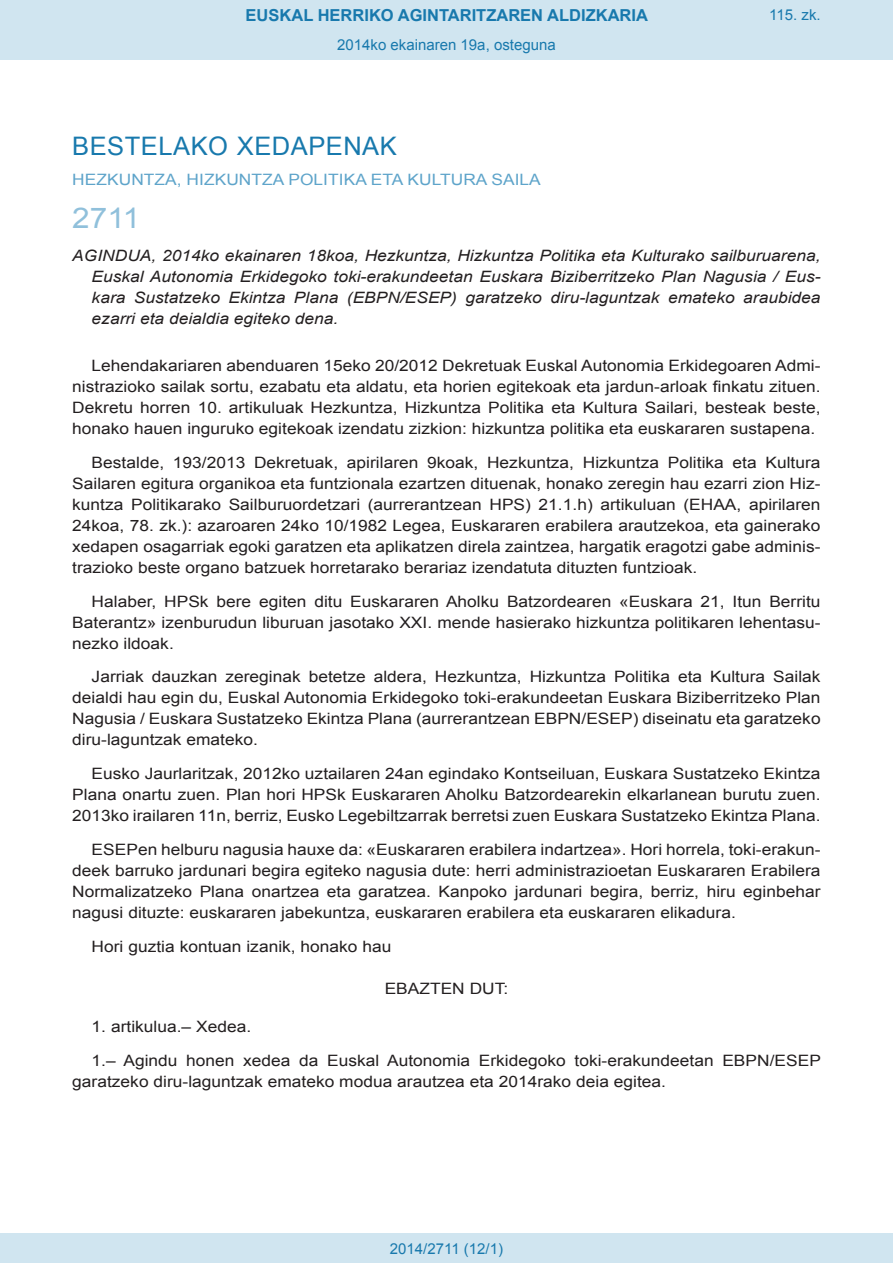
<style>
.page{position:relative;width:893px;height:1263px;background:#fff}
.page>*{position:absolute;margin:0;border:0;box-sizing:border-box;transform-origin:0 0}
.BOPVOrden{font:28.5px "Arial";color:#90c0db;scale:1.11 1}
.BOPVSeccion{font:25.5px "Arial";letter-spacing:.02em;color:#1879ad}
.t1{font:700 16.5px "Arial";color:#1879ad}
.BOPVDetalle{font:15.6px/21px "Arial";color:#231f20;text-align:justify;scale:1.11 1}
.BOPVTitulo{font:italic 15.6px/21px "Arial";color:#231f20;text-align:justify;scale:1.11 1}
.BOPVOrganismo{font:15.6px "Arial";letter-spacing:.005em;color:#5ea4ca;scale:1.11 1}
.BOPVClave{font:15.6px "Arial";color:#231f20;scale:1.11 1}
.Paginacion_Centro{font:15px "Arial";color:#1879ad}
</style>
<div class="page">
<div style="left:0;top:0;width:893px;height:60px;background:#d0e5f0"></div>
<div style="left:0;top:1233px;width:893px;height:30px;background:#d0e5f0"></div>
<p class="t1" style="left:246px;top:4px;width:404px">EUSKAL HERRIKO AGINTARITZAREN ALDIZKARIA</p>
<p class="Paginacion_Centro" style="left:337px;top:35px;width:220px">2014ko ekainaren 19a, osteguna</p>
<p class="Paginacion_Centro" style="left:769px;top:5px;width:53px">115. zk.</p>
<p class="BOPVSeccion" style="left:72px;top:129px;width:326px">BESTELAKO XEDAPENAK</p>
<p class="BOPVOrganismo" style="left:72px;top:169px;width:424px">HEZKUNTZA, HIZKUNTZA POLITIKA ETA KULTURA SAILA</p>
<p class="BOPVOrden" style="left:72px;top:199px;width:63px">2711</p>
<p class="BOPVTitulo" style="left:92px;top:246px;width:658px;text-indent:-19px">AGINDUA, 2014ko ekainaren 18koa, Hezkuntza, Hizkuntza Politika eta Kulturako sailburuarena, Euskal Autonomia Erkidegoko toki-erakundeetan Euskara Biziberritzeko Plan Nagusia / Eus&shy;kara Sustatzeko Ekintza Plana (EBPN/ESEP) garatzeko diru-laguntzak emateko araubidea ezarri eta deialdia egiteko dena.</p>
<p class="BOPVDetalle" style="left:72px;top:355px;width:676px;text-indent:19px">Lehendakariaren abenduaren 15eko 20/2012 Dekretuak Euskal Autonomia Erkidegoaren Admi&shy;nistrazioko sailak sortu, ezabatu eta aldatu, eta horien egitekoak eta jardun-arloak finkatu zituen.<br>Dekretu horren 10. artikuluak Hezkuntza, Hizkuntza Politika eta Kultura Sailari, besteak beste, honako hauen inguruko egitekoak izendatu zizkion: hizkuntza politika eta euskararen sustapena.</p>
<p class="BOPVDetalle" style="left:72px;top:452px;width:676px;text-indent:19px">Bestalde, 193/2013 Dekretuak, apirilaren 9koak, Hezkuntza, Hizkuntza Politika eta Kultura Sailaren egitura organikoa eta funtzionala ezartzen dituenak, honako zeregin hau ezarri zion Hiz&shy;kuntza Politikarako Sailburuordetzari (aurrerantzean HPS) 21.1.h) artikuluan (EHAA, apirilaren 24koa, 78. zk.): azaroaren 24ko 10/1982 Legea, Euskararen erabilera arautzekoa, eta gainerako xedapen osagarriak egoki garatzen eta aplikatzen direla zaintzea, hargatik eragotzi gabe adminis&shy;trazioko beste organo batzuek horretarako berariaz izendatuta dituzten funtzioak.</p>
<p class="BOPVDetalle" style="left:72px;top:591px;width:676px;text-indent:19px">Halaber, HPSk bere egiten ditu Euskararen Aholku Batzordearen «Euskara 21, Itun Berritu Baterantz» izenburudun liburuan jasotako XXI. mende hasierako hizkuntza politikaren lehentasu&shy;nezko ildoak.</p>
<p class="BOPVDetalle" style="left:72px;top:666px;width:676px;text-indent:19px">Jarriak dauzkan zereginak betetze aldera, Hezkuntza, Hizkuntza Politika eta Kultura Sailak deialdi hau egin du, Euskal Autonomia Erkidegoko toki-erakundeetan Euskara Biziberritzeko Plan Nagusia / Euskara Sustatzeko Ekintza Plana (aurrerantzean EBPN/ESEP) diseinatu eta garatzeko diru-laguntzak emateko.</p>
<p class="BOPVDetalle" style="left:72px;top:763px;width:676px;text-indent:19px">Eusko Jaurlaritzak, 2012ko uztailaren 24an egindako Kontseiluan, Euskara Sustatzeko Ekintza Plana onartu zuen. Plan hori HPSk Euskararen Aholku Batzordearekin elkarlanean burutu zuen.<br>2013ko irailaren 11n, berriz, Eusko Legebiltzarrak berretsi zuen Euskara Sustatzeko Ekintza Plana.</p>
<p class="BOPVDetalle" style="left:72px;top:839px;width:676px;text-indent:19px">ESEPen helburu nagusia hauxe da: «Euskararen erabilera indartzea». Hori horrela, toki-erakun&shy;deek barruko jardunari begira egiteko nagusia dute: herri administrazioetan Euskararen Erabilera Normalizatzeko Plana onartzea eta garatzea. Kanpoko jardunari begira, berriz, hiru eginbehar nagusi dituzte: euskararen jabekuntza, euskararen erabilera eta euskararen elikadura.</p>
<p class="BOPVDetalle" style="left:92px;top:936px;width:272px">Hori guztia kontuan izanik, honako hau</p>
<p class="BOPVClave" style="left:385px;top:978px;width:113px">EBAZTEN DUT:</p>
<p class="BOPVDetalle" style="left:92px;top:1016px;width:145px">1. artikulua.– Xedea.</p>
<p class="BOPVDetalle" style="left:72px;top:1050px;width:676px;text-indent:19px">1.– Agindu honen xedea da Euskal Autonomia Erkidegoko toki-erakundeetan EBPN/ESEP garatzeko diru-laguntzak emateko modua arautzea eta 2014rako deia egitea.</p>
<p class="Paginacion_Centro" style="left:390px;top:1238px;width:115px">2014/2711 (12/1)</p>
</div>
